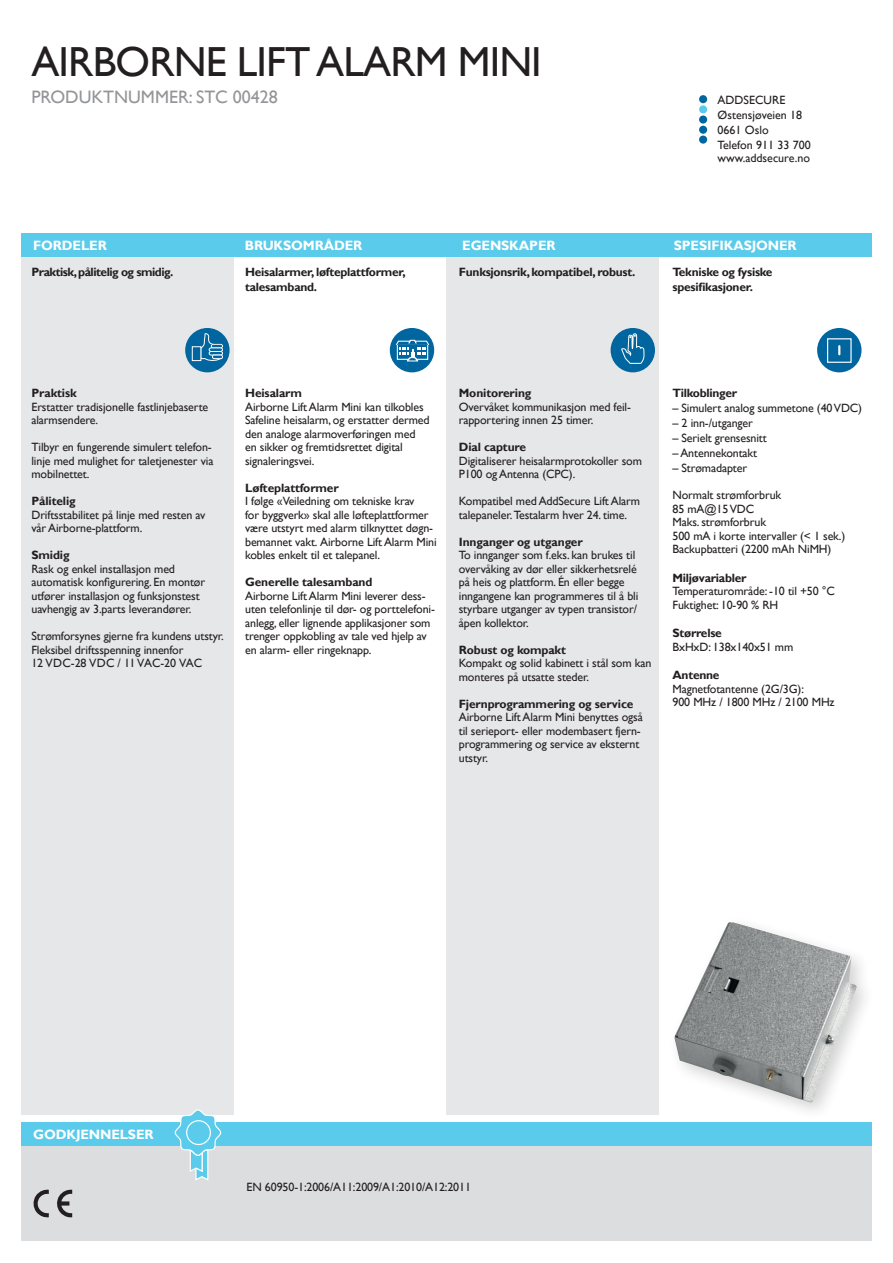
<style>
.page{position:relative;width:893px;height:1263px;background:#fff}
.page>*{position:absolute;margin:0;border:0;box-sizing:border-box;transform-origin:0 0}
.t1{font:42px "Gill Sans";letter-spacing:-.02em;color:#231f20}
.t2{font:18px "Gill Sans";color:#939598}
.t3{font:700 13.5px "Gill Sans";letter-spacing:-.01em;color:#fff}
.t4{font:12px/13.5px "Gill Sans";letter-spacing:-.01em;color:#231f20}
.t5{font:700 12px/15px "Gill Sans";letter-spacing:-.02em;color:#231f20}
.t6{font:700 12px "Gill Sans";letter-spacing:-.04em;color:#231f20}
</style>
<div class="page">
<div style="left:21px;top:234px;width:851px;height:23px;background:#5acbeb"></div>
<div style="left:21px;top:1123px;width:851px;height:117px;background:#dcdddf"></div>
<div style="left:21px;top:1123px;width:851px;height:23px;background:#5acbeb"></div>
<div style="left:21px;top:257px;width:213px;height:858px;background:#e6e7e9"></div>
<div style="left:446px;top:257px;width:213px;height:858px;background:#e6e7e9"></div>
<img style="left:674px;top:922px;width:183px;height:180px">
<svg style="left:699px;top:106px;width:9px;height:28px"></svg>
<div style="left:699px;top:95px;width:8px;height:8px;background:#01669f;border-radius:50%"></div>
<div style="left:699px;top:105px;width:8px;height:8px;background:#5acbeb;border-radius:50%"></div>
<div style="left:699px;top:115px;width:8px;height:9px;background:#01669f;border-radius:50%"></div>
<div style="left:699px;top:126px;width:8px;height:8px;background:#01669f;border-radius:50%"></div>
<div style="left:699px;top:136px;width:8px;height:8px;background:#01669f;border-radius:50%"></div>
<svg style="left:174px;top:1109px;width:48px;height:71px"></svg>
<div style="left:187px;top:1121px;width:23px;height:23px;background:#5acbeb;border-radius:50%"></div>
<div style="left:186px;top:1120px;width:25px;height:25px;border:1px solid #fff;border-radius:50%"></div>
<div style="left:185px;top:328px;width:45px;height:44px;background:#01669f;border-radius:50%"></div>
<svg style="left:200px;top:328px;width:23px;height:34px"></svg>
<div style="left:209px;top:347px;width:14px;height:5px;border:1px solid #fff;border-radius:2px"></div>
<div style="left:209px;top:351px;width:14px;height:4px;border:1px solid #fff;border-radius:2px"></div>
<div style="left:212px;top:355px;width:11px;height:4px;border:1px solid #fff;border-radius:2px"></div>
<div style="left:192px;top:346px;width:9px;height:15px;border:1px solid #fff"></div>
<div style="left:390px;top:328px;width:44px;height:44px;background:#01669f;border-radius:50%"></div>
<svg style="left:396px;top:339px;width:33px;height:22px"></svg>
<div style="left:611px;top:328px;width:44px;height:44px;background:#01669f;border-radius:50%"></div>
<svg style="left:621px;top:333px;width:24px;height:31px"></svg>
<div style="left:817px;top:328px;width:44px;height:44px;background:#01669f;border-radius:50%"></div>
<div style="left:827px;top:338px;width:25px;height:25px;border:1px solid #fff"></div>
<svg style="left:838px;top:346px;width:2px;height:8px"></svg>
<svg style="left:57px;top:1189px;width:15px;height:28px"></svg>
<svg style="left:33px;top:1189px;width:16px;height:28px"></svg>
<h1 class="t1" style="left:31px;top:37px;width:512px">Airborne Lift Alarm Mini</h1>
<h2 class="t2" style="left:31px;top:86px;width:248px">Produktnummer: STC 00428</h2>
<p class="t4" style="left:718px;top:93px;width:95px;line-height:15px">AddSecure<br>Østensjøveien 18<br>0661 Oslo<br>Telefon 911 33 700</p>
<p class="t4" style="left:718px;top:152px;width:94px">www.addsecure.no</p>
<p class="t3" style="left:33px;top:237px;width:75px">Fordeler</p>
<p class="t3" style="left:245px;top:237px;width:119px">bruksområder</p>
<p class="t3" style="left:462px;top:237px;width:95px">Egenskaper</p>
<p class="t3" style="left:674px;top:237px;width:124px">Spesifikasjoner</p>
<p class="t6" style="left:31px;top:264px;width:143px">Praktisk, pålitelig og smidig.</p>
<p class="t5" style="left:245px;top:265px;width:162px">Heisalarmer, løfteplattformer, talesamband.</p>
<p class="t5" style="left:459px;top:265px;width:178px">Funksjonsrik, kompatibel, robust.</p>
<p class="t5" style="left:672px;top:265px;width:102px">Tekniske og fysiske spesifikasjoner.</p>
<p class="t5" style="left:31px;top:386px;width:47px">Praktisk</p>
<p class="t4" style="left:31px;top:400px;width:178px">Erstatter tradisjonelle fastlinjebaserte alarmsendere.</p>
<p class="t4" style="left:31px;top:441px;width:184px">Tilbyr en fungerende simulert telefon&shy;linje med mulighet for taletjenester via mobilnettet.</p>
<p class="t5" style="left:31px;top:494px;width:46px">Pålitelig</p>
<p class="t4" style="left:31px;top:508px;width:175px">Driftsstabilitet på linje med resten av vår Airborne-plattform.</p>
<p class="t5" style="left:31px;top:548px;width:40px">Smidig</p>
<p class="t4" style="left:31px;top:562px;width:175px">Rask og enkel installasjon med automatisk konfigurering. En montør utfører installasjon og funksjonstest uavhengig av 3.parts leverandører.</p>
<p class="t4" style="left:31px;top:630px;width:194px">Strømforsynes gjerne fra kundens utstyr.<br>Fleksibel driftsspenning innenfor<br>12 VDC-28 VDC / 11 VAC-20 VAC</p>
<p class="t5" style="left:245px;top:386px;width:58px">Heisalarm</p>
<p class="t4" style="left:245px;top:400px;width:186px">Airborne Lift Alarm Mini kan tilkobles Safeline heisalarm, og erstatter dermed den analoge alarmoverføringen med en sikker og fremtidsrettet digital signaleringsvei.</p>
<p class="t5" style="left:245px;top:481px;width:95px">Løfteplattformer</p>
<p class="t4" style="left:245px;top:495px;width:193px">I følge «Veiledning om tekniske krav<br>for byggverk» skal alle løfteplattformer være utstyrt med alarm tilknyttet døgn&shy;bemannet vakt. Airborne Lift Alarm Mini kobles enkelt til et talepanel.</p>
<p class="t5" style="left:245px;top:575px;width:129px">Generelle talesamband</p>
<p class="t4" style="left:245px;top:589px;width:191px">Airborne Lift Alarm Mini leverer dess&shy;uten telefonlinje til dør- og porttelefoni&shy;anlegg, eller lignende applikasjoner som trenger oppkobling av tale ved hjelp av en alarm- eller ringeknapp.</p>
<p class="t5" style="left:459px;top:386px;width:74px">Monitorering</p>
<p class="t4" style="left:459px;top:400px;width:174px">Overvåket kommunikasjon med feil&shy;rapportering innen 25 timer.</p>
<p class="t5" style="left:459px;top:440px;width:69px">Dial capture</p>
<p class="t4" style="left:459px;top:454px;width:185px">Digitaliserer heisalarmprotokoller som<br>P100 og Antenna (CPC).</p>
<p class="t4" style="left:459px;top:495px;width:183px">Kompatibel med AddSecure Lift Alarm talepaneler. Testalarm hver 24. time.</p>
<p class="t5" style="left:459px;top:535px;width:125px">Innganger og utganger</p>
<p class="t4" style="left:459px;top:549px;width:181px">To innganger som f.eks. kan brukes til overvåking av dør eller sikkerhetsrelé på heis og plattform. Én eller begge inngangene kan programmeres til å bli styrbare utganger av typen transistor/ åpen kollektor.</p>
<p class="t5" style="left:459px;top:643px;width:109px">Robust og kompakt</p>
<p class="t4" style="left:459px;top:657px;width:194px">Kompakt og solid kabinett i stål som kan monteres på utsatte steder.</p>
<p class="t5" style="left:459px;top:697px;width:176px">Fjernprogrammering og service</p>
<p class="t4" style="left:459px;top:711px;width:186px">Airborne Lift Alarm Mini benyttes også til serieport- eller modembasert fjern&shy;programmering og service av eksternt utstyr.</p>
<p class="t5" style="left:672px;top:386px;width:66px">Tilkoblinger</p>
<p class="t4" style="left:672px;top:402px;width:191px">– Simulert analog summetone (40 VDC)</p>
<p class="t4" style="left:672px;top:417px;width:82px">– 2 inn-/utganger</p>
<p class="t4" style="left:672px;top:432px;width:96px">– Serielt grensesnitt</p>
<p class="t4" style="left:672px;top:447px;width:86px">– Antennekontakt</p>
<p class="t4" style="left:672px;top:462px;width:76px">– Strømadapter</p>
<p class="t4" style="left:672px;top:489px;width:174px">Normalt strømforbruk<br>85 mA@15 VDC<br>Maks. strømforbruk<br>500 mA i korte intervaller (&lt; 1 sek.)<br>Backupbatteri (2200 mAh NiMH)</p>
<p class="t5" style="left:672px;top:571px;width:76px">Miljøvariabler</p>
<p class="t4" style="left:672px;top:585px;width:163px">Temperaturområde: -10 til +50 °C<br>Fuktighet: 10-90 % RH</p>
<p class="t5" style="left:672px;top:626px;width:51px">Størrelse</p>
<p class="t4" style="left:672px;top:640px;width:122px">BxHxD: 138x140x51 mm</p>
<p class="t5" style="left:672px;top:668px;width:49px">Antenne</p>
<p class="t4" style="left:672px;top:682px;width:164px">Magnetfotantenne (2G/3G):<br>900 MHz / 1800 MHz / 2100 MHz</p>
<p class="t3" style="left:21px;top:1126px;width:134px">Godkjennelser</p>
<p class="t4" style="left:247px;top:1181px;width:226px">EN 60950-1:2006/A11:2009/A1:2010/A12:2011</p>
</div>
